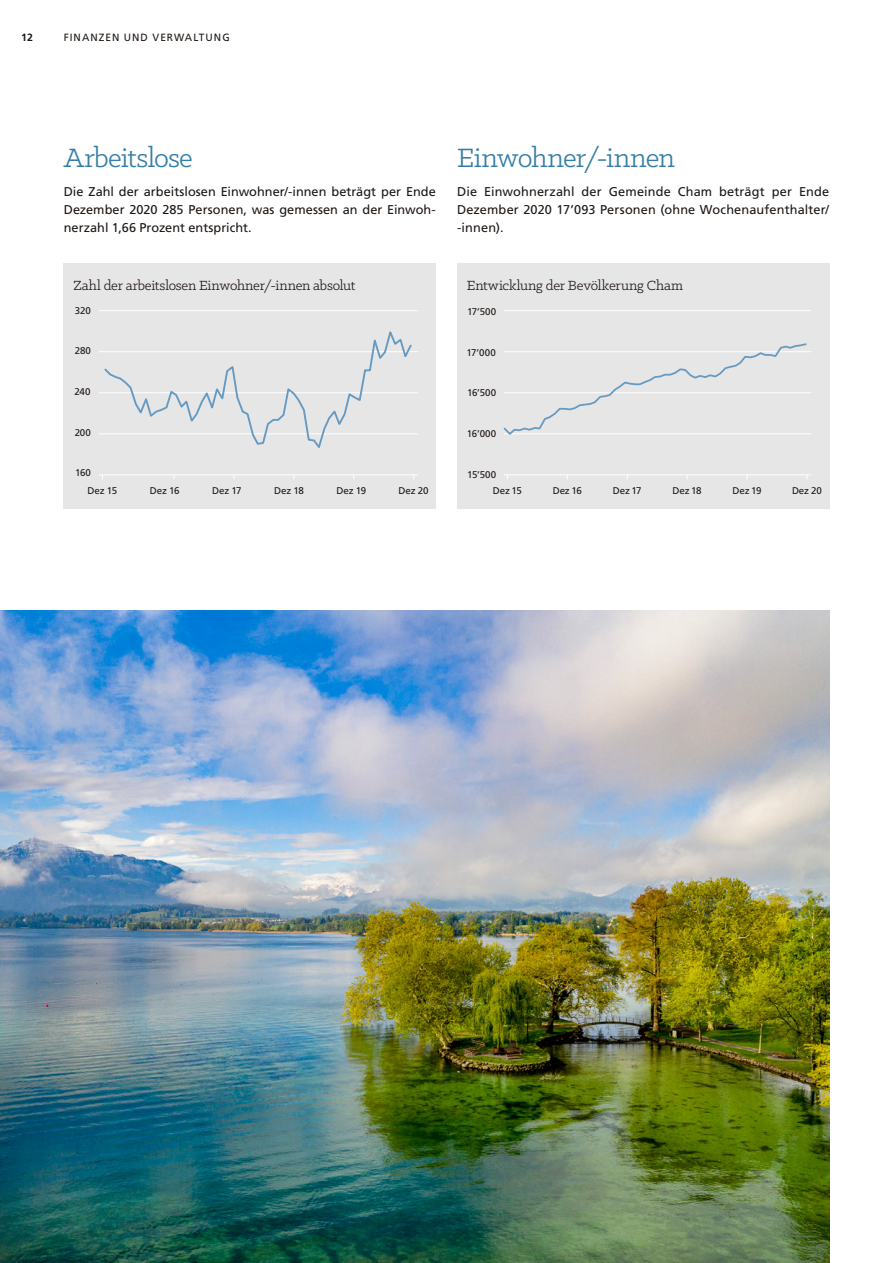
<style>
.page{position:relative;width:893px;height:1263px;background:#fff}
.page>*{position:absolute;margin:0;border:0;box-sizing:border-box;transform-origin:0 0}
.HD_Gemeinde_Titel_20{font:30px "Klinic Slab";letter-spacing:-.025em;color:#347ea5}
.t1{font:15px "Klinic Slab";letter-spacing:-.015em;color:#1e1814}
.HD_Grundtext{font:12.75px/18px "Frutiger LT Std";letter-spacing:.005em;color:#1e1814;text-align:justify}
.t2{font:10.5px "Frutiger LT Std";color:#1e1814}
.t3{font:700 10.5px "Frutiger LT Std";color:#1e1814}
.t4{font:9.75px/16.6px "Frutiger LT Std";letter-spacing:-.015em;color:#1e1814}
</style>
<div class="page">
<div style="left:457px;top:263px;width:372px;height:246px;background:#e7e6e6"></div>
<hr style="left:504px;top:310px;width:307px;height:1px;background:#fff">
<hr style="left:504px;top:351px;width:307px;height:1px;background:#fff">
<hr style="left:504px;top:392px;width:307px;height:1px;background:#fff">
<hr style="left:504px;top:433px;width:307px;height:1px;background:#fff">
<hr style="left:504px;top:474px;width:307px;height:1px;background:#fff">
<svg style="left:503px;top:343px;width:304px;height:92px"></svg>
<div style="left:64px;top:263px;width:372px;height:246px;background:#e7e6e6"></div>
<hr style="left:99px;top:310px;width:319px;height:1px;background:#fff">
<hr style="left:99px;top:351px;width:319px;height:1px;background:#fff">
<hr style="left:99px;top:392px;width:319px;height:1px;background:#fff">
<hr style="left:99px;top:433px;width:319px;height:1px;background:#fff">
<hr style="left:99px;top:474px;width:319px;height:1px;background:#fff">
<svg style="left:104px;top:331px;width:308px;height:117px"></svg>
<img style="left:0;top:610px;width:829px;height:653px">
<p class="t3" style="left:21px;top:32px;width:13px">12</p>
<p class="t2" style="left:64px;top:32px;width:14px">Finanzen</p>
<p class="t2" style="left:124px;top:32px;width:9px">und</p>
<p class="t2" style="left:152px;top:32px;width:17px">Verwaltung</p>
<p class="HD_Gemeinde_Titel_20" style="left:64px;top:139px;width:131px">Arbeitslose</p>
<p class="HD_Grundtext" style="left:64px;top:183px;width:374px">Die Zahl der arbeitslosen Einwohner/-innen beträgt per Ende Dezember 2020 285 Personen, was gemessen an der Einwoh&shy;nerzahl 1,66 Prozent entspricht.</p>
<p class="t1" style="left:74px;top:276px;width:283px">Zahl der arbeitslosen Einwohner/-innen absolut</p>
<p class="t4" style="left:75px;top:302px;width:17px">320</p>
<p class="t4" style="left:75px;top:343px;width:18px">280</p>
<p class="t4" style="left:74px;top:383px;width:18px">240</p>
<p class="t4" style="left:75px;top:424px;width:18px">200</p>
<p class="t4" style="left:88px;top:464px;width:31px;line-height:18px;text-indent:-12px">160<br>Dez 15</p>
<p class="t4" style="left:150px;top:483px;width:31px">Dez 16</p>
<p class="t4" style="left:212px;top:483px;width:31px">Dez 17</p>
<p class="t4" style="left:274px;top:483px;width:31px">Dez 18</p>
<p class="t4" style="left:337px;top:483px;width:31px">Dez 19</p>
<p class="t4" style="left:399px;top:483px;width:31px">Dez 20</p>
<p class="HD_Gemeinde_Titel_20" style="left:457px;top:139px;width:219px">Einwohner/-innen</p>
<p class="HD_Grundtext" style="left:457px;top:183px;width:374px">Die Einwohnerzahl der Gemeinde Cham beträgt per Ende Dezember 2020 17’093 Personen (ohne Wochenaufenthalter/ ‑innen).</p>
<p class="t1" style="left:467px;top:276px;width:218px">Entwicklung der Bevölkerung Cham</p>
<p class="t4" style="left:467px;top:303px;width:31px">17’500</p>
<p class="t4" style="left:466px;top:344px;width:31px">17’000</p>
<p class="t4" style="left:467px;top:385px;width:31px">16’500</p>
<p class="t4" style="left:467px;top:425px;width:31px">16’000</p>
<p class="t4" style="left:493px;top:466px;width:30px;text-indent:-26px">15’500<br>Dez 15</p>
<p class="t4" style="left:553px;top:483px;width:31px">Dez 16</p>
<p class="t4" style="left:613px;top:483px;width:30px">Dez 17</p>
<p class="t4" style="left:673px;top:483px;width:31px">Dez 18</p>
<p class="t4" style="left:732px;top:483px;width:30px">Dez 19</p>
<p class="t4" style="left:792px;top:483px;width:31px">Dez 20</p>
</div>
